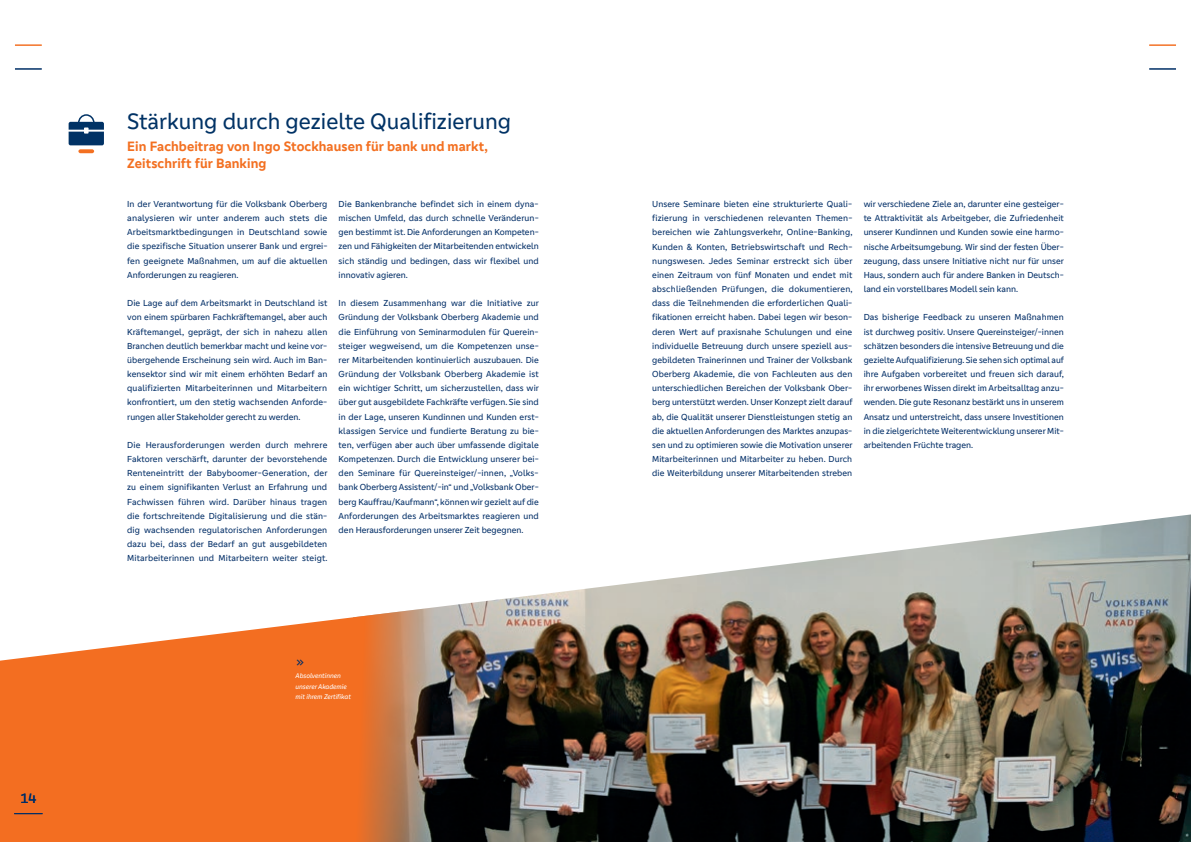
<style>
.page{position:relative;width:1191px;height:842px;background:#fff}
.page>*{position:absolute;margin:0;border:0;box-sizing:border-box;transform-origin:0 0}
.t1{font:23px "Genos GFG";color:#003265}
.t2{font:700 14px/16.8px "Genos GFG";letter-spacing:.005em;color:#f37021}
.t3{font:14px "Genos GFG";color:#002d66}
.t4{font:9px/14.2px "Genos GFG";letter-spacing:.005em;color:#002d66;text-align:justify}
.t5{font:italic 7px/10.6px "Genos GFG";letter-spacing:-.005em;color:#fff}
</style>
<div class="page">
<img style="left:0;top:514px;width:1191px;height:328px">
<svg style="left:78px;top:149px;width:16px;height:4px"></svg>
<svg style="left:69px;top:114px;width:35px;height:31px"></svg>
<svg style="left:15px;top:69px;width:27px;height:1px"></svg>
<svg style="left:15px;top:45px;width:27px;height:1px"></svg>
<svg style="left:1149px;top:69px;width:27px;height:1px"></svg>
<svg style="left:1149px;top:45px;width:27px;height:1px"></svg>
<svg style="left:14px;top:813px;width:29px;height:1px"></svg>
<svg style="left:297px;top:659px;width:7px;height:6px"></svg>
<h2 class="t3" style="left:21px;top:790px;width:17px">14</h2>
<h1 class="t1" style="left:127px;top:108px;width:385px">Stärkung durch gezielte Qualifizierung</h1>
<h2 class="t2" style="left:127px;top:138px;width:362px">Ein Fachbeitrag von Ingo Stockhausen für bank und markt,<br>Zeitschrift für Banking</h2>
<p class="t4" style="left:127px;top:197px;width:202px">In der Verantwortung für die Volksbank Oberberg analysieren wir unter anderem auch stets die Arbeitsmarktbedingungen in Deutschland sowie die spezifische Situation unserer Bank und ergrei&shy;fen geeignete Maßnahmen, um auf die aktuellen Anforderungen zu reagieren.</p>
<p class="t4" style="left:127px;top:296px;width:202px">Die Lage auf dem Arbeitsmarkt in Deutschland ist von einem spürbaren Fachkräftemangel, aber auch Kräftemangel, geprägt, der sich in nahezu allen Branchen deutlich bemerkbar macht und keine vor&shy;übergehende Erscheinung sein wird. Auch im Ban&shy;kensektor sind wir mit einem erhöhten Bedarf an qualifizierten Mitarbeiterinnen und Mitarbeitern konfrontiert, um den stetig wachsenden Anforde&shy;rungen aller Stakeholder gerecht zu werden.</p>
<p class="t4" style="left:127px;top:438px;width:202px">Die Herausforderungen werden durch mehrere Faktoren verschärft, darunter der bevorstehende Renteneintritt der Babyboomer-Generation, der zu einem signifikanten Verlust an Erfahrung und Fachwissen führen wird. Darüber hinaus tragen die fortschreitende Digitalisierung und die stän&shy;dig wachsenden regulatorischen Anforderungen dazu bei, dass der Bedarf an gut ausgebildeten Mitarbeiterinnen und Mitarbeitern weiter steigt.</p>
<p class="t4" style="left:339px;top:197px;width:202px;text-align:left">Die Bankenbranche befindet sich in einem dyna&shy;mischen Umfeld, das durch schnelle Veränderun&shy;gen bestimmt ist. Die Anforderungen an Kompeten&shy;zen und Fähigkeiten der Mitarbeitenden entwickeln sich ständig und bedingen, dass wir flexibel und innovativ agieren.</p>
<p class="t4" style="left:339px;top:296px;width:202px">In diesem Zusammenhang war die Initiative zur Gründung der Volksbank Oberberg Akademie und die Einführung von Seminarmodulen für Querein&shy;steiger wegweisend, um die Kompetenzen unse&shy;rer Mitarbeitenden kontinuierlich auszubauen. Die Gründung der Volksbank Oberberg Akademie ist ein wichtiger Schritt, um sicherzustellen, dass wir über gut ausgebildete Fachkräfte verfügen. Sie sind in der Lage, unseren Kundinnen und Kunden erst&shy;klassigen Service und fundierte Beratung zu bie&shy;ten, verfügen aber auch über umfassende digitale Kompetenzen. Durch die Entwicklung unserer bei&shy;den Seminare für Quereinsteiger/-innen, „Volks&shy;bank Oberberg Assistent/-in“ und „Volksbank Ober&shy;berg Kauffrau/Kaufmann“, können wir gezielt auf die Anforderungen des Arbeitsmarktes reagieren und den Herausforderungen unserer Zeit begegnen.</p>
<p class="t5" style="left:295px;top:670px;width:57px">Absolventinnen unserer Akademie mit ihrem Zertifikat</p>
<p class="t4" style="left:652px;top:197px;width:202px;text-align:left">Unsere Seminare bieten eine strukturierte Quali&shy;fizierung in verschiedenen relevanten Themen&shy;bereichen wie Zahlungsverkehr, Online-Banking, Kunden &amp; Konten, Betriebswirtschaft und Rech&shy;nungswesen. Jedes Seminar erstreckt sich über einen Zeitraum von fünf Monaten und endet mit abschließenden Prüfungen, die dokumentieren, dass die Teilnehmenden die erforderlichen Quali&shy;fikationen erreicht haben. Dabei legen wir beson&shy;deren Wert auf praxisnahe Schulungen und eine individuelle Betreuung durch unsere speziell aus&shy;gebildeten Trainerinnen und Trainer der Volksbank Oberberg Akademie, die von Fachleuten aus den unterschiedlichen Bereichen der Volksbank Ober&shy;berg unterstützt werden. Unser Konzept zielt darauf ab, die Qualität unserer Dienstleistungen stetig an die aktuellen Anforderungen des Marktes anzupas&shy;sen und zu optimieren sowie die Motivation unserer Mitarbeiterinnen und Mitarbeiter zu heben. Durch die Weiterbildung unserer Mitarbeitenden streben</p>
<p class="t4" style="left:863px;top:197px;width:202px">wir verschiedene Ziele an, darunter eine gesteiger&shy;te Attraktivität als Arbeitgeber, die Zufriedenheit unserer Kundinnen und Kunden sowie eine harmo&shy;nische Arbeitsumgebung. Wir sind der festen Über&shy;zeugung, dass unsere Initiative nicht nur für unser Haus, sondern auch für andere Banken in Deutsch&shy;land ein vorstellbares Modell sein kann.</p>
<p class="t4" style="left:863px;top:310px;width:202px">Das bisherige Feedback zu unseren Maßnahmen ist durchweg positiv. Unsere Quereinsteiger/-innen schätzen besonders die intensive Betreuung und die gezielte Aufqualifizierung. Sie sehen sich optimal auf ihre Aufgaben vorbereitet und freuen sich darauf, ihr erworbenes Wissen direkt im Arbeitsalltag anzu&shy;wenden. Die gute Resonanz bestärkt uns in unserem Ansatz und unterstreicht, dass unsere Investitionen in die zielgerichtete Weiterentwicklung unserer Mit&shy;arbeitenden Früchte tragen.</p>
</div>
